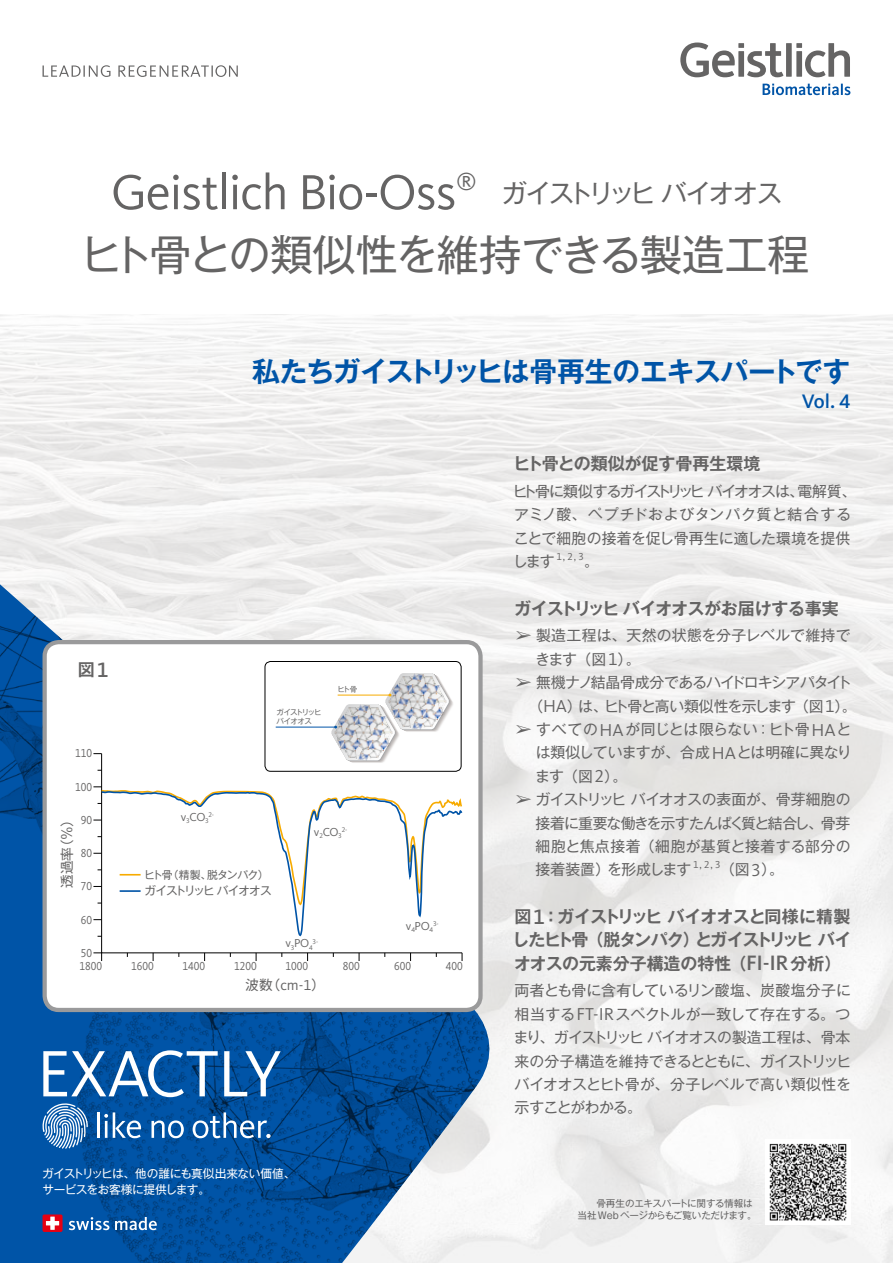
<style>
.page{position:relative;width:893px;height:1263px;background:#fff}
.page>*{position:absolute;margin:0;border:0;box-sizing:border-box;transform-origin:0 0}
.t1{font:51px "Kievit Pro";letter-spacing:-.02em;color:#656464}
.t2{font:42.45px "Gothic MB101 Pro";letter-spacing:-.04em;color:#656464}
.t3{font:700 27.6px "Gothic MB101 Pro De";letter-spacing:-.03em;color:#0054a7}
.t4{font:25.5px "Gothic MB101 Pro";letter-spacing:-.12em;color:#656464}
.t5{font:23.85px "Kievit Pro";color:#656464}
.t6{font:500 21.6px "Kievit Pro";color:#656464}
.t7{font:500 20.25px "Kievit Pro";color:#0054a7}
.t8{font:17.85px "Kievit Pro";color:#656464}
.t9{font:700 16.95px "Gothic MB101 Pro De";letter-spacing:-.03em;color:#656464}
.t10{font:700 16.95px "Gothic MB101 Pro De";color:#656464}
.t11{font:700 16.95px "Gothic MB101 Pro De";letter-spacing:-.005em;color:#656464}
.t12{font:700 16.95px "Gothic MB101 Pro De";letter-spacing:-.075em;color:#656464}
.t13{font:700 16.95px "Gothic MB101 Pro De";letter-spacing:-.11em;color:#656464}
.t14{font:15px "Kievit Pro";color:#656464}
.t15{font:14.85px/23.4px "Gothic MB101 Pro";letter-spacing:-.025em;color:#656464;text-align:justify}
.t16{font:14.85px/23.4px "Gothic MB101 Pro";letter-spacing:.01em;color:#656464}
.t17{font:14.85px/23.4px "Gothic MB101 Pro";letter-spacing:-.07em;color:#656464}
.t18{font:14.85px/23.4px "Gothic MB101 Pro";letter-spacing:.015em;color:#656464}
.t19{font:14.85px "Gothic MB101 Pro";letter-spacing:-.09em;color:#656464}
.t20{font:14.85px "Gothic MB101 Pro";letter-spacing:.04em;color:#656464}
.t21{font:14.85px "Gothic MB101 Pro";letter-spacing:-.065em;color:#656464}
.t22{font:14.85px "Gothic MB101 Pro";letter-spacing:.025em;color:#656464}
.t23{font:13.65px "Gothic MB101 Pro";color:#656464}
.t24{font:12px "Kievit Pro";color:#656464;scale:.9 1}
.t25{font:12px "Kievit Pro";color:#656464}
.t26{font:11.7px/15.9px "Gothic MB101 Pro";letter-spacing:-.035em;color:#fff}
.t27{font:11.55px "Gothic MB101 Pro";letter-spacing:-.12em;color:#656464}
.t28{font:10.95px "Gothic MB101 Pro";letter-spacing:-.07em;color:#656464}
.t29{font:10.35px "Kievit Pro";color:#656464}
.t30{font:9.6px/12.8px "Gothic MB101 Pro";letter-spacing:-.025em;color:#656464}
.t31{font:7.5px/8.6px "Gothic MB101 Pro";letter-spacing:-.12em;color:#656464}
.t32{font:7.05px "Kievit Pro";color:#656464}
.s1{font-family:"Gothic MB101 Pro";font-size:13.65px}
.s2{font-family:"MS P Gothic";font-size:15.9px}
.s3{font-family:"Kievit Pro";font-size:17.85px}
.s4{font-family:"Gothic MB101 Pro De";font-weight:700;font-size:16.95px}
</style>
<div class="page">
<svg style="left:0;top:573px;width:494px;height:690px;fill:#f3f3f2"></svg>
<img style="left:0;top:583px;width:491px;height:680px">
<div style="left:45px;top:642px;width:435px;height:368px;background:#fff;border-radius:14px"></div>
<svg style="left:101px;top:753px;width:362px;height:200px"></svg>
<svg style="left:93px;top:952px;width:9px;height:9px"></svg>
<svg style="left:93px;top:786px;width:370px;height:118px"></svg>
<svg style="left:100px;top:790px;width:363px;height:151px"></svg>
<div style="left:43px;top:640px;width:440px;height:372px;border:4px solid #9a9a9b;border-radius:14px"></div>
<svg style="left:680px;top:43px;width:170px;height:34px"></svg>
<svg style="left:763px;top:84px;width:87px;height:11px"></svg>
<svg style="left:43px;top:65px;width:195px;height:12px"></svg>
<svg style="left:69px;top:1217px;width:40px;height:13px"></svg>
<svg style="left:115px;top:1217px;width:42px;height:13px"></svg>
<div style="left:43px;top:1214px;width:20px;height:18px;background:#e60012;border-radius:2px"></div>
<svg style="left:46px;top:1216px;width:13px;height:14px"></svg>
<img style="left:769px;top:1143px;width:78px;height:78px">
<svg style="left:43px;top:1050px;width:175px;height:47px"></svg>
<svg style="left:224px;top:1051px;width:57px;height:45px"></svg>
<hr style="left:97px;top:1112px;width:3px;height:26px;background:#fff">
<svg style="left:104px;top:1112px;width:37px;height:26px"></svg>
<svg style="left:151px;top:1120px;width:33px;height:18px"></svg>
<svg style="left:193px;top:1112px;width:78px;height:26px"></svg>
<svg style="left:42px;top:1103px;width:46px;height:46px"></svg>
<div style="left:265px;top:661px;width:196px;height:110px;border:1px solid #000;border-radius:6px"></div>
<hr style="left:276px;top:727px;width:60px;height:1px;background:#0054a7">
<svg style="left:331px;top:673px;width:124px;height:91px"></svg>
<h1 class="t1" style="left:111px;top:161px;width:347px">Geistlich Bio-Oss</h1>
<h2 class="t2" style="left:80px;top:220px;width:731px">ヒト骨との類似性を維持できる製造工程</h2>
<h3 class="t5" style="left:456px;top:168px;width:22px">®</h3>
<h3 class="t4" style="left:477px;top:172px;width:307px">　ガイストリッヒバイオオス</h3>
<h3 class="t3" style="left:252px;top:348px;width:600px">私たちガイストリッヒは骨再生のエキスパートです</h3>
<h3 class="t7" style="left:802px;top:389px;width:50px">Vol 4.</h3>
<p class="t9" style="left:78px;top:656px;width:19px">図</p>
<h3 class="t6" style="left:97px;top:657px;width:13px">1</h3>
<p class="t24" style="left:75px;top:746px;width:20px">110</p>
<p class="t24" style="left:75px;top:779px;width:20px">100</p>
<p class="t24" style="left:81px;top:813px;width:14px">90</p>
<p class="t24" style="left:81px;top:846px;width:14px">80</p>
<p class="t24" style="left:81px;top:879px;width:14px">70</p>
<p class="t24" style="left:81px;top:912px;width:14px">60</p>
<p class="t24" style="left:81px;top:945px;width:14px">50</p>
<p class="t23" style="left:56px;top:853px;width:42px;rotate:-90deg">)％(</p>
<p class="t23" style="left:56px;top:888px;width:42px;rotate:-90deg">透過率</p>
<p class="t24" style="left:80px;top:959px;width:27px">1800</p>
<p class="t32" style="left:209px;top:811px;width:7px">2-</p>
<p class="t25" style="left:190px;top:810px;width:17px">CO</p>
<p class="t32" style="left:181px;top:817px;width:11px">3<sup>v</sup></p>
<p class="t32" style="left:205px;top:817px;width:5px">3</p>
<p class="t31" style="left:276px;top:707px;width:47px">ガイストリッヒバイオオス</p>
<p class="t31" style="left:338px;top:684px;width:21px">ヒト骨</p>
<p class="t32" style="left:342px;top:825px;width:7px">2-</p>
<p class="t25" style="left:323px;top:824px;width:17px">CO</p>
<p class="t32" style="left:314px;top:831px;width:11px">2<sup>v</sup></p>
<p class="t32" style="left:338px;top:831px;width:5px">3</p>
<p class="t28" style="left:168px;top:866px;width:45px">（精製、</p>
<p class="t28" style="left:207px;top:866px;width:63px">脱タンパク(</p>
<p class="t28" style="left:144px;top:866px;width:30px">ヒト骨</p>
<p class="t27" style="left:145px;top:881px;width:129px">ガイストリッヒバイオオス</p>
<p class="t24" style="left:131px;top:959px;width:27px">1600</p>
<p class="t24" style="left:183px;top:959px;width:27px">1400</p>
<p class="t24" style="left:234px;top:959px;width:27px">1200</p>
<p class="t32" style="left:313px;top:937px;width:7px">3-</p>
<p class="t25" style="left:294px;top:936px;width:17px">PO</p>
<p class="t32" style="left:286px;top:943px;width:11px">3<sup>v</sup></p>
<p class="t32" style="left:309px;top:943px;width:5px">4</p>
<p class="t24" style="left:286px;top:959px;width:27px">1000</p>
<p class="t14" style="left:267px;top:976px;width:60px"><span class="s1">（</span>cm-1<span class="s1">(</span></p>
<p class="t23" style="left:246px;top:973px;width:29px">波数</p>
<p class="t24" style="left:343px;top:959px;width:20px">800</p>
<p class="t32" style="left:433px;top:920px;width:7px">3-</p>
<p class="t25" style="left:415px;top:918px;width:17px">PO</p>
<p class="t32" style="left:406px;top:925px;width:11px">4<sup>v</sup></p>
<p class="t32" style="left:430px;top:925px;width:5px">4</p>
<p class="t24" style="left:394px;top:959px;width:20px">600</p>
<p class="t24" style="left:446px;top:959px;width:20px">400</p>
<p class="t26" style="left:42px;top:1163px;width:255px">ガイストリッヒは、他の誰にも真似出来ない価値、サービスをお客様に提供します。</p>
<p class="t10" style="left:514px;top:449px;width:248px">ヒト骨との類似が促す骨再生環境</p>
<p class="t19" style="left:513px;top:479px;width:293px">ヒト骨に類似するガイストリッヒバイオオスは、</p>
<p class="t20" style="left:514px;top:502px;width:339px">アミノ酸、ペプチドおよびタンパク質と結合する</p>
<p class="t15" style="left:514px;top:524px;width:338px">ことで細胞の接着を促し骨再生に適した環境を提供</p>
<p class="t15" style="left:584px;top:548px;width:16px">。</p>
<p class="t15" style="left:797px;top:477px;width:60px">電解質、</p>
<p class="t29" style="left:557px;top:550px;width:29px">1,2,3</p>
<p class="t15" style="left:513px;top:547px;width:44px">します</p>
<p class="t9" style="left:514px;top:594px;width:326px">ガイストリッヒバイオオスがお届けする事実</p>
<p class="t18" style="left:535px;top:622px;width:317px;text-indent:-21px"><span class="s2">➢</span> 製造工程は、天然の状態を分子レベルで維持できます（図 。(<span class="s3">1</span></p>
<p class="t17" style="left:604px;top:669px;width:254px;text-indent:-90px"><span class="s2">➢</span> 無機ナノ結晶骨成分であるハイドロキシアパタイトヒト骨と高い類似性を示します（図 。(<span class="s3">1</span></p>
<p class="t15" style="left:528px;top:692px;width:16px">（</p>
<p class="t15" style="left:535px;top:715px;width:318px;text-indent:-21px"><span class="s2">➢</span> すべての<span class="s3">HA</span>が同じとは限らない：ヒト骨<span class="s3">HA</span>とは類似していますが、合成<span class="s3">HA</span>とは明確に異なります（図 。(<span class="s3">2</span></p>
<p class="t15" style="left:514px;top:786px;width:338px;text-align:right"><span class="s2">➢</span> ガイストリッヒバイオオスの表面が、骨芽細胞の骨芽</p>
<p class="t15" style="left:567px;top:692px;width:16px">）</p>
<p class="t15" style="left:578px;top:692px;width:31px">は、</p>
<p class="t8" style="left:543px;top:695px;width:25px">HA</p>
<p class="t21" style="left:535px;top:810px;width:289px">接着に重要な働きを示すたんぱく質と結合し、</p>
<p class="t22" style="left:536px;top:834px;width:316px">細胞と焦点接着（細胞が基質と接着する部分の</p>
<p class="t15" style="left:720px;top:856px;width:66px">（図 。(<span class="s3">3</span></p>
<p class="t29" style="left:693px;top:859px;width:29px">1,2,3</p>
<p class="t15" style="left:536px;top:856px;width:76px">接着装置）</p>
<p class="t9" style="left:557px;top:902px;width:295px">ガイストリッヒバイオオスと同様に精製</p>
<p class="t15" style="left:607px;top:856px;width:86px">を形成します</p>
<p class="t9" style="left:514px;top:902px;width:19px">図</p>
<h3 class="t6" style="left:533px;top:903px;width:28px">1<span class="s4">：</span></h3>
<p class="t12" style="left:512px;top:926px;width:189px">したヒト骨（脱タンパク）</p>
<p class="t13" style="left:695px;top:926px;width:158px">とガイストリッヒバイ</p>
<p class="t9" style="left:824px;top:949px;width:19px">(</p>
<p class="t11" style="left:514px;top:949px;width:234px">オオスの元素分子構造の特性（</p>
<p class="t16" style="left:514px;top:977px;width:338px">両者とも骨に含有しているリン酸塩、炭酸塩分子に相当する<span class="s3">FT IR</span>スペクトルが一致して存在する。つ</p>
<h3 class="t6" style="left:746px;top:950px;width:80px">FI-IR<span class="s4">分析</span></h3>
<p class="t8" style="left:593px;top:1004px;width:7px">-</p>
<p class="t15" style="left:514px;top:1024px;width:339px">まり、ガイストリッヒバイオオスの製造工程は、骨本来の分子構造を維持できるとともに、ガイストリッヒバイオオスとヒト骨が、分子レベルで高い類似性を示すことがわかる。</p>
<p class="t30" style="left:577px;top:1195px;width:181px;text-indent:19px">骨再生のエキスパートに関する情報は当社Webページからもご覧いただけます。</p>
</div>
